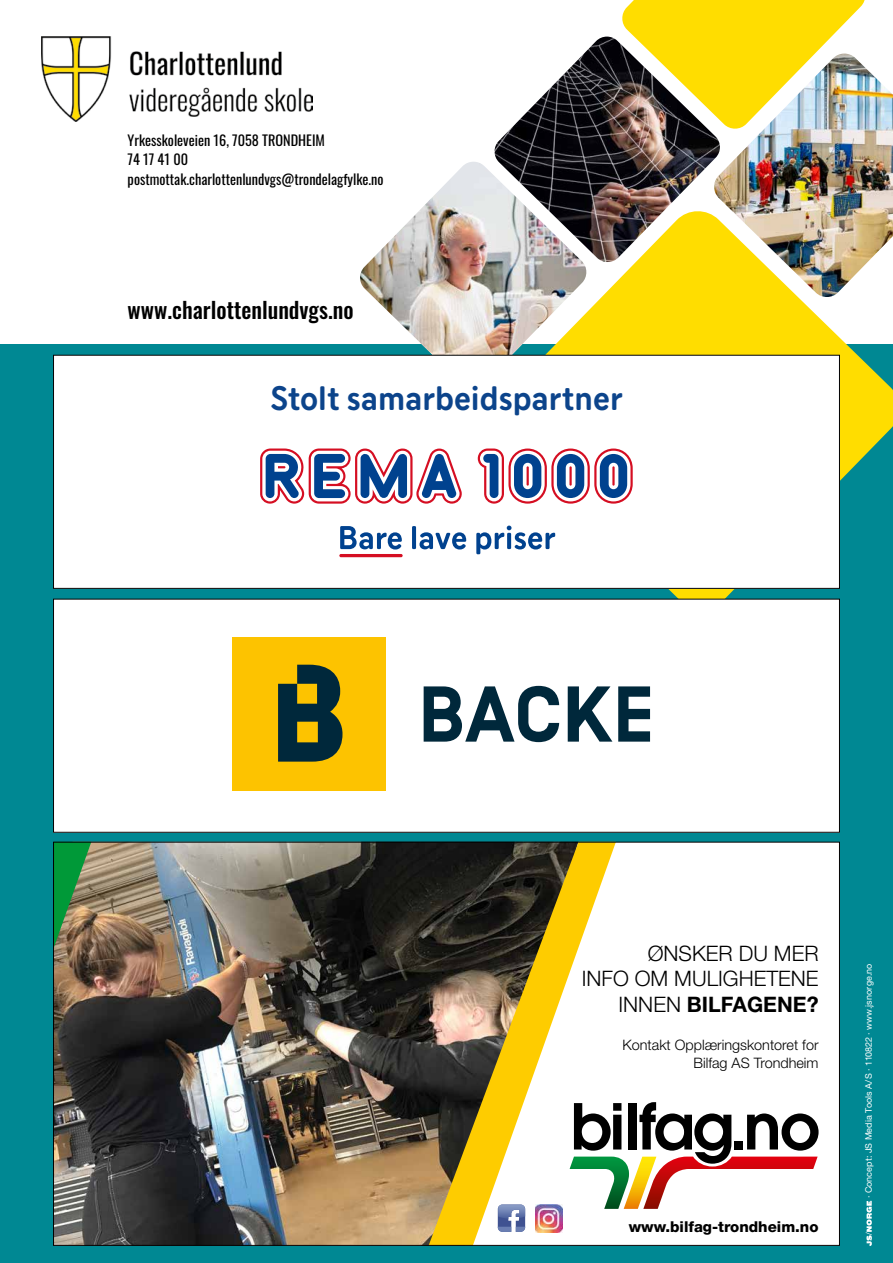
<style>
.page{position:relative;width:893px;height:1263px;background:#fff}
.page>*{position:absolute;margin:0;border:0;box-sizing:border-box;transform-origin:0 0}
.t1{font:700 33.45px "REMA";color:#0c448b}
.t2{font:500 22.35px "Oswald";color:#000}
.t3{font:300 21.3px/25.7px "Helvetica Neue LT Std";color:#000;text-align:right}
.t4{font:800 15px "Helvetica Neue LT Std";color:#000}
.t5{font:300 14.4px/17.2px "Helvetica Neue LT Std";color:#000;text-align:right}
.t6{font:14.25px/19.5px "Oswald";color:#000}
.t7{font:9px "Helvetica Neue LT Std";color:#fff}
.s1{font-weight:700}
</style>
<div class="page">
<div style="left:0;top:344px;width:893px;height:919px;background:#008893"></div>
<img style="left:494px;top:37px;width:127px;height:171px">
<img style="left:359px;top:162px;width:229px;height:193px">
<svg style="left:498px;top:208px;width:395px;height:391px"></svg>
<img style="left:621px;top:0;width:272px;height:299px">
<div style="left:53px;top:599px;width:787px;height:234px;background:#fff"></div>
<svg style="left:424px;top:686px;width:135px;height:56px"></svg>
<svg style="left:568px;top:686px;width:44px;height:56px"></svg>
<svg style="left:618px;top:686px;width:32px;height:56px"></svg>
<div style="left:232px;top:637px;width:153px;height:153px;background:#fdc300"></div>
<svg style="left:278px;top:665px;width:64px;height:97px"></svg>
<div style="left:53px;top:599px;width:787px;height:234px;border:1px solid #000"></div>
<div style="left:53px;top:842px;width:787px;height:404px;background:#fff"></div>
<img style="left:55px;top:844px;width:374px;height:400px">
<svg style="left:616px;top:1102px;width:203px;height:107px"></svg>
<svg style="left:429px;top:844px;width:187px;height:400px"></svg>
<svg style="left:55px;top:844px;width:36px;height:105px;background:#518b4e"></svg>
<svg style="left:498px;top:1204px;width:27px;height:28px"></svg>
<img style="left:535px;top:1204px;width:28px;height:28px">
<div style="left:53px;top:355px;width:787px;height:234px;background:#fff"></div>
<svg style="left:594px;top:448px;width:39px;height:56px"></svg>
<svg style="left:551px;top:448px;width:39px;height:56px"></svg>
<svg style="left:596px;top:451px;width:34px;height:50px"></svg>
<svg style="left:554px;top:451px;width:34px;height:50px"></svg>
<div style="left:557px;top:454px;width:27px;height:44px;background:#00428f;border-radius:14px"></div>
<div style="left:600px;top:454px;width:27px;height:44px;background:#00428f;border-radius:14px"></div>
<svg style="left:478px;top:448px;width:69px;height:56px"></svg>
<div style="left:566px;top:463px;width:9px;height:26px;background:#fff;border-radius:5px"></div>
<div style="left:609px;top:463px;width:9px;height:26px;background:#fff;border-radius:5px"></div>
<hr style="left:527px;top:466px;width:2px;height:20px;background:#d50e22">
<hr style="left:569px;top:466px;width:3px;height:20px;background:#d50e22">
<hr style="left:612px;top:466px;width:3px;height:20px;background:#d50e22">
<svg style="left:260px;top:448px;width:202px;height:56px"></svg>
<svg style="left:340px;top:526px;width:62px;height:23px"></svg>
<hr style="left:412px;top:526px;width:4px;height:23px;background:#00428f">
<svg style="left:419px;top:532px;width:47px;height:17px"></svg>
<svg style="left:476px;top:526px;width:79px;height:28px"></svg>
<hr style="left:339px;top:554px;width:64px;height:3px;background:#d50e22;border-radius:2px">
<div style="left:53px;top:355px;width:787px;height:234px;border:1px solid #000"></div>
<img style="left:41px;top:36px;width:271px;height:85px">
<svg style="left:866px;top:1201px;width:6px;height:45px"></svg>
<p class="t6" style="left:128px;top:129px;width:257px">Yrkesskoleveien 16, 7058 TRONDHEIM<br>74 17 41 00 postmottak.charlottenlundvgs@trondelagfylke.no</p>
<h2 class="t2" style="left:128px;top:298px;width:228px">www.charlottenlundvgs.no</h2>
<h1 class="t1" style="left:271px;top:378px;width:354px">Stolt samarbeidspartner</h1>
<h3 class="t3" style="left:582px;top:940px;width:238px">ØNSKER DU MER<br>INFO OM MULIGHETENE<br>INNEN <span class="s1">BILFAGENE?</span></h3>
<p class="t5" style="left:622px;top:1036px;width:198px">Kontakt Opplæringskontoret for<br>Bilfag AS Trondheim</p>
<p class="t4" style="left:629px;top:1218px;width:191px">www.bilfag-trondheim.no</p>
<p class="t7" style="left:863px;top:1198px;width:236px;rotate:-90deg">· Concept: JS Media Tools A/S · 110822 · www.jsnorge.no</p>
</div>
